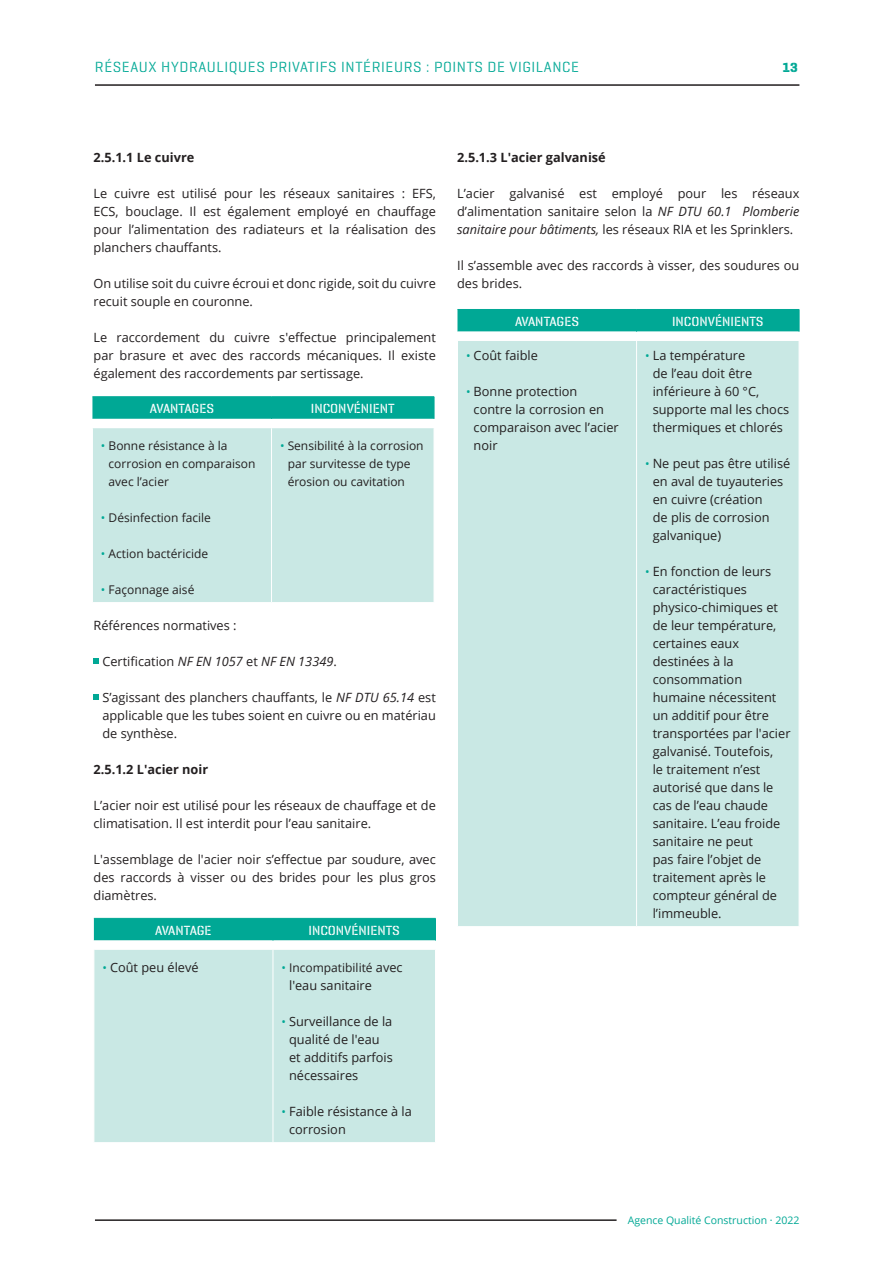
<style>
.page{position:relative;width:893px;height:1263px;background:#fff}
.page>*{position:absolute;margin:0;border:0;box-sizing:border-box;transform-origin:0 0}
.t1{font:15px "Geogrotesque Stencil A";letter-spacing:.04em;color:#00a895}
.legende{font:500 13.5px "Geogrotesque Stencil C";color:#fff}
.t2{font:700 13.5px "Geogrotesque Stencil A";color:#00a895}
.texte_courant{font:12.75px/18px "Open Sans";color:#231f20}
.intertitre_3e_nivo{font:700 12.75px "Open Sans";color:#231f20}
.texte_courant-2{font:italic 12.75px "Open Sans";color:#231f20}
.texte_courant-3{font:12px/18px "Open Sans";color:#231f20}
.t3{font:10.5px "Open Sans";color:#00a895}
.s1{color:#00a895}
.s2{font-style:normal}
.s3{font-style:italic}
.s4{font-size:12px;color:#00a895}
.s5{font-size:12.75px}
</style>
<div class="page">
<svg style="left:94px;top:658px;width:5px;height:6px"></svg>
<svg style="left:94px;top:694px;width:5px;height:6px"></svg>
<div style="left:93px;top:428px;width:341px;height:174px;background:#c9e8e4"></div>
<hr style="left:92px;top:396px;width:180px;height:1px;background:#00a895">
<hr style="left:272px;top:396px;width:162px;height:1px;background:#00a895">
<div style="left:92px;top:397px;width:343px;height:22px;background:#00a895"></div>
<hr style="left:271px;top:428px;width:1px;height:174px;background:#fff">
<div style="left:95px;top:950px;width:340px;height:192px;background:#c9e8e4"></div>
<svg style="left:94px;top:918px;width:342px;height:23px;background:#08aa98"></svg>
<hr style="left:273px;top:950px;width:1px;height:192px;background:#fff">
<div style="left:458px;top:341px;width:341px;height:585px;background:#c9e8e4"></div>
<div style="left:457px;top:309px;width:343px;height:23px;background:#00a895"></div>
<hr style="left:636px;top:341px;width:1px;height:585px;background:#fff">
<hr style="left:95px;top:84px;width:704px;height:2px;background:#231f20">
<hr style="left:95px;top:1219px;width:522px;height:2px;background:#231f20">
<p class="t1" style="left:95px;top:58px;width:485px">RÉSEAUX HYDRAULIQUES PRIVATIFS INTÉRIEURS : POINTS DE VIGILANCE</p>
<p class="t2" style="left:783px;top:59px;width:17px">13</p>
<p class="intertitre_3e_nivo" style="left:94px;top:148px;width:102px">2.5.1.1 Le cuivre</p>
<p class="texte_courant" style="left:94px;top:184px;width:344px;text-align:justify">Le cuivre est utilisé pour les réseaux sanitaires : EFS, ECS, bouclage. Il est également employé en chauffage pour l’alimentation des radiateurs et la réalisation des planchers chauffants.</p>
<p class="texte_courant" style="left:94px;top:274px;width:344px">On utilise soit du cuivre écroui et donc rigide, soit du cuivre recuit souple en couronne.</p>
<p class="texte_courant" style="left:94px;top:328px;width:344px;text-align:justify">Le raccordement du cuivre s'effectue principalement par brasure et avec des raccords mécaniques. Il existe également des raccordements par sertissage.</p>
<p class="legende" style="left:150px;top:400px;width:66px">AVANTAGES</p>
<p class="legende" style="left:311px;top:400px;width:85px">INCONVÉNIENT</p>
<p class="texte_courant-3" style="left:109px;top:436px;width:148px;text-indent:-8px"><span class="s1">•</span> Bonne résistance à la corrosion en comparaison avec l’acier</p>
<p class="texte_courant-3" style="left:101px;top:508px;width:112px"><span class="s1">•</span> Désinfection facile</p>
<p class="texte_courant-3" style="left:101px;top:544px;width:109px"><span class="s1">•</span> Action bactéricide</p>
<p class="texte_courant-3" style="left:101px;top:580px;width:95px"><span class="s1">•</span> Façonnage aisé</p>
<p class="texte_courant-3" style="left:288px;top:436px;width:137px;text-indent:-8px"><span class="s1">•</span> Sensibilité à la corrosion par survitesse de type érosion ou cavitation</p>
<p class="texte_courant" style="left:94px;top:616px;width:145px">Références normatives :</p>
<p class="texte_courant-2" style="left:102px;top:653px;width:236px"><span class="s2">Certification</span> NF EN 1057 <span class="s2">et</span> NF EN 13349<span class="s2">.</span></p>
<p class="texte_courant" style="left:102px;top:688px;width:335px;text-align:justify">S’agissant des planchers chauffants, le <span class="s3">NF DTU 65.14</span> est applicable que les tubes soient en cuivre ou en matériau de synthèse.</p>
<p class="intertitre_3e_nivo" style="left:94px;top:760px;width:116px">2.5.1.2 L'acier noir</p>
<p class="texte_courant" style="left:94px;top:796px;width:344px">L’acier noir est utilisé pour les réseaux de chauffage et de climatisation. Il est interdit pour l’eau sanitaire.</p>
<p class="texte_courant" style="left:94px;top:850px;width:344px;text-align:justify">L'assemblage de l'acier noir s’effectue par soudure, avec des raccords à visser ou des brides pour les plus gros diamètres.</p>
<p class="legende" style="left:155px;top:921px;width:58px">AVANTAGE</p>
<p class="legende" style="left:308px;top:921px;width:93px">INCONVÉNIENTS</p>
<p class="texte_courant" style="left:102px;top:958px;width:98px"><span class="s4">•</span> Coût peu élevé</p>
<p class="texte_courant-3" style="left:281px;top:958px;width:123px"><span class="s1">•</span> Incompatibilité <span class="s5">avec</span></p>
<p class="texte_courant" style="left:289px;top:976px;width:84px">l'eau sanitaire</p>
<p class="texte_courant" style="left:289px;top:1012px;width:105px;text-indent:-8px"><span class="s4">•</span> Surveillance de la qualité de l'eau et additifs parfois nécessaires</p>
<p class="texte_courant" style="left:289px;top:1102px;width:124px;text-indent:-8px"><span class="s4">•</span> Faible résistance à la corrosion</p>
<p class="intertitre_3e_nivo" style="left:457px;top:148px;width:150px">2.5.1.3 L'acier galvanisé</p>
<p class="texte_courant" style="left:457px;top:184px;width:344px;text-align:justify">L’acier galvanisé est employé pour les réseaux d’alimentation sanitaire selon la <span class="s3">NF DTU 60.1 Plomberie sanitaire pour bâtiments,</span> les réseaux RIA et les Sprinklers.</p>
<p class="texte_courant" style="left:457px;top:256px;width:344px">Il s’assemble avec des raccords à visser, des soudures ou des brides.</p>
<p class="legende" style="left:515px;top:313px;width:66px">AVANTAGES</p>
<p class="legende" style="left:672px;top:313px;width:93px">INCONVÉNIENTS</p>
<p class="texte_courant" style="left:466px;top:346px;width:73px"><span class="s4">•</span> Coût faible</p>
<p class="texte_courant" style="left:474px;top:382px;width:147px;text-indent:-8px"><span class="s4">•</span> Bonne protection contre la corrosion en comparaison avec l’acier noir</p>
<p class="texte_courant" style="left:653px;top:346px;width:138px;text-indent:-8px"><span class="s4">•</span> La température<br>de l’eau doit être inférieure à 60 °C, supporte mal les chocs thermiques et chlorés</p>
<p class="texte_courant" style="left:653px;top:454px;width:139px;text-indent:-8px"><span class="s4">•</span> Ne peut pas être utilisé en aval de tuyauteries en cuivre (création<br>de plis de corrosion galvanique)</p>
<p class="texte_courant" style="left:653px;top:562px;width:139px;text-indent:-8px"><span class="s4">•</span> En fonction de leurs caractéristiques physico-chimiques et de leur température, certaines eaux destinées à la consommation humaine nécessitent un additif pour être transportées par l'acier galvanisé. Toutefois,<br>le traitement n’est autorisé que dans le cas de l’eau chaude sanitaire. L’eau froide sanitaire ne peut<br>pas faire l’objet de traitement après le compteur général de l’immeuble.</p>
<p class="t3" style="left:628px;top:1213px;width:173px">Agence Qualité Construction · 2022</p>
</div>
